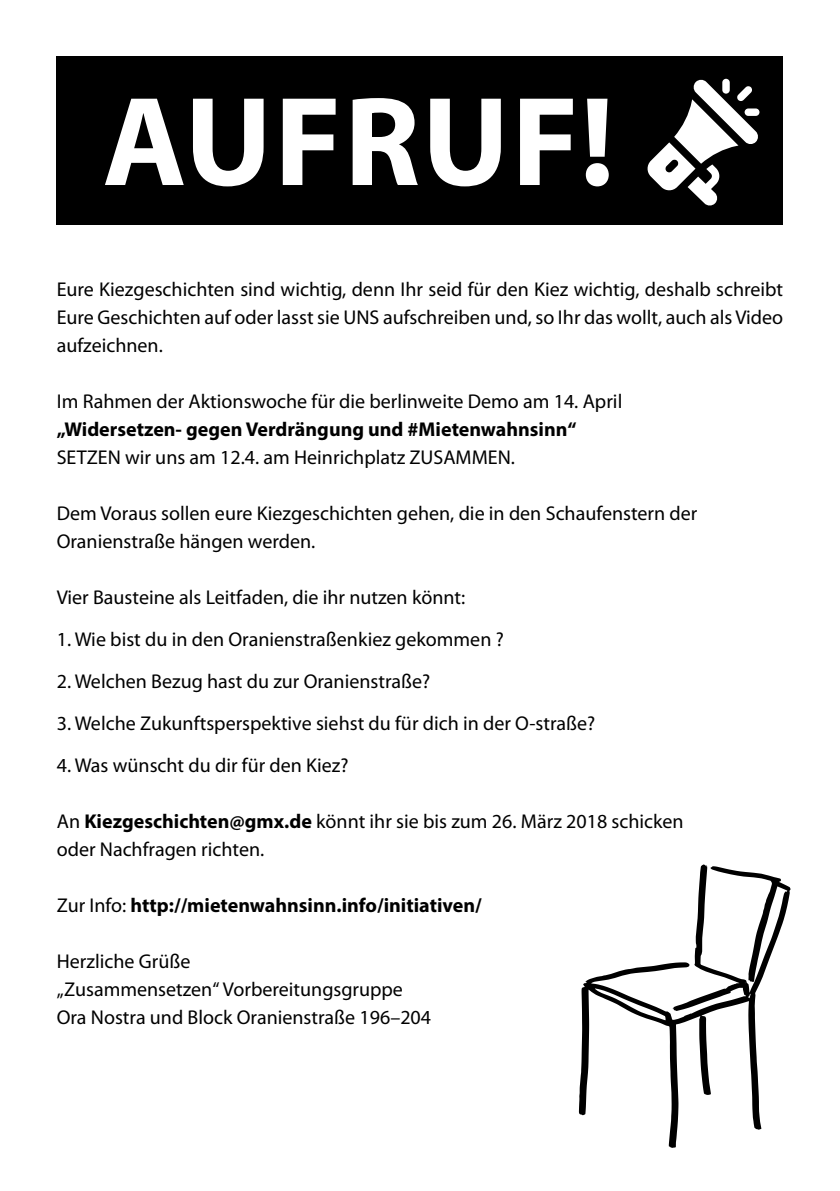
<style>
.page{position:relative;width:840px;height:1191px;background:#fff}
.page>*{position:absolute;margin:0;border:0;box-sizing:border-box;transform-origin:0 0}
.t1{font:700 128px "Myriad Pro";letter-spacing:.02em;color:#fff}
.t2{font:20px/28px "Myriad Pro";color:#000}
.t3{font:700 20px "Myriad Pro";color:#000}
.s1{font-weight:700}
.s2{font-weight:400}
</style>
<div class="page">
<div style="left:57px;top:57px;width:725px;height:168px;background:#000"></div>
<div style="left:744px;top:108px;width:15px;height:8px;background:#fff;border-radius:4px"></div>
<svg style="left:647px;top:79px;width:111px;height:127px"></svg>
<svg style="left:578px;top:864px;width:212px;height:284px"></svg>
<h1 class="t1" style="left:103px;top:58px;width:513px">AUFRUF!</h1>
<p class="t2" style="left:57px;top:275px;width:727px;text-align:justify">Eure Kiezgeschichten sind wichtig, denn Ihr seid für den Kiez wichtig, deshalb schreibt Eure Geschichten auf oder lasst sie UNS aufschreiben und, so Ihr das wollt, auch als Video aufzeichnen.</p>
<p class="t2" style="left:57px;top:387px;width:567px">Im Rahmen der Aktionswoche für die berlinweite Demo am 14. April</p>
<p class="t3" style="left:57px;top:416px;width:521px">„Widersetzen- gegen Verdrängung und #Mietenwahnsinn“</p>
<p class="t2" style="left:57px;top:443px;width:459px">SETZEN wir uns am 12.4. am Heinrichplatz ZUSAMMEN.</p>
<p class="t2" style="left:57px;top:499px;width:642px">Dem Voraus sollen eure Kiezgeschichten gehen, die in den Schaufenstern der<br>Oranienstraße hängen werden.</p>
<p class="t2" style="left:57px;top:583px;width:410px">Vier Bausteine als Leitfaden, die ihr nutzen könnt:</p>
<p class="t2" style="left:57px;top:625px;width:448px">1. Wie bist du in den Oranienstraßenkiez gekommen ?</p>
<p class="t2" style="left:57px;top:667px;width:375px">2. Welchen Bezug hast du zur Oranienstraße?</p>
<p class="t2" style="left:57px;top:709px;width:539px">3. Welche Zukunftsperspektive siehst du für dich in der O-straße?</p>
<p class="t2" style="left:57px;top:751px;width:293px">4. Was wünscht du dir für den Kiez?</p>
<p class="t2" style="left:57px;top:807px;width:628px">An <span class="s1">Kiezgeschichten@gmx.de</span> könnt ihr sie bis zum 26. März 2018 schicken oder Nachfragen richten.</p>
<p class="t3" style="left:57px;top:892px;width:426px"><span class="s2">Zur Info:</span> http://mietenwahnsinn.info/initiativen/</p>
<p class="t2" style="left:57px;top:947px;width:376px">Herzliche Grüße<br>„Zusammensetzen“ Vorbereitungsgruppe<br>Ora Nostra und Block Oranienstraße 196–204</p>
</div>
